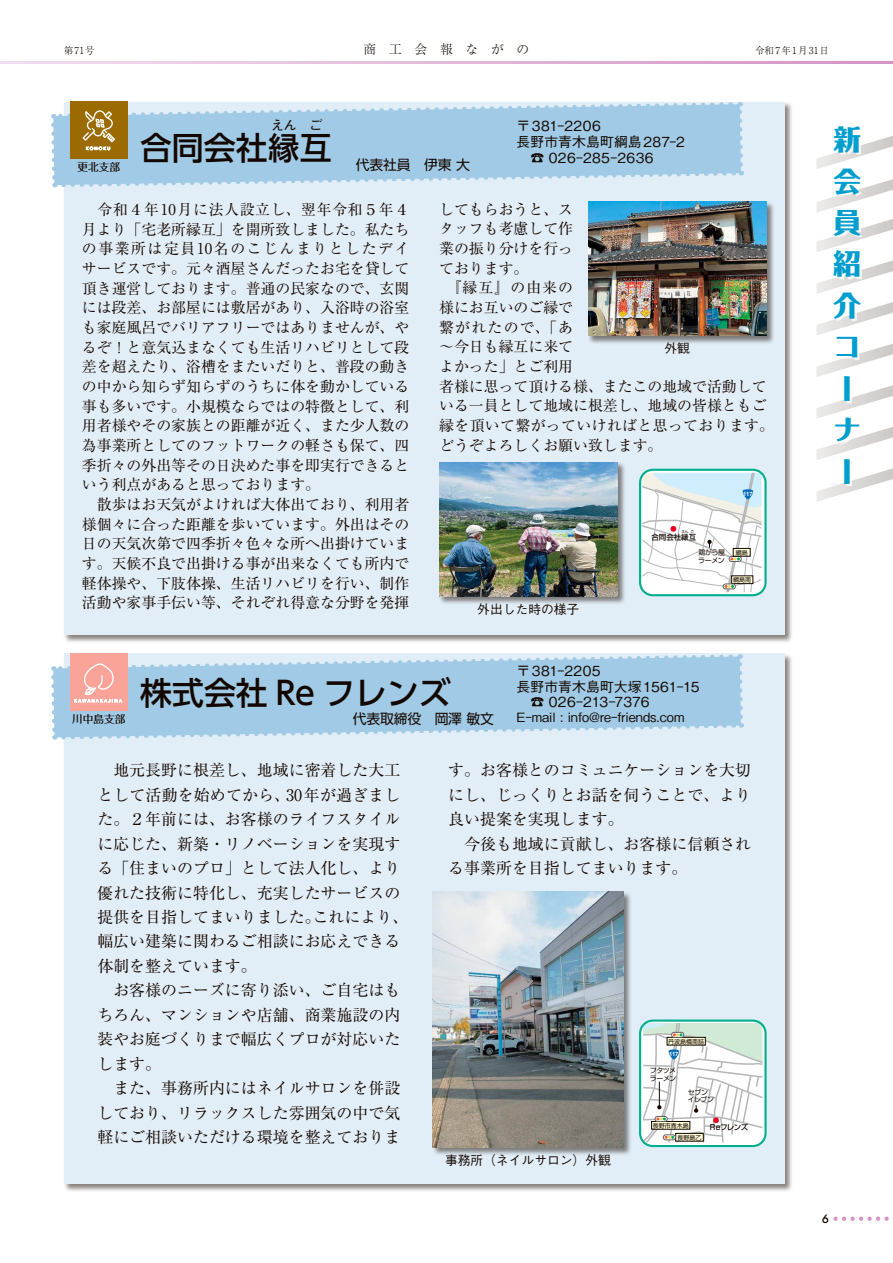
<style>
.page{position:relative;width:893px;height:1263px;background:#fff}
.page>*{position:absolute;margin:0;border:0;box-sizing:border-box;transform-origin:0 0}
.t1{font:500 31.95px "UD Shin Go Pr 6";color:#140700}
.t2{font:800 27.6px/41.4px "Folk Pro";color:#009ecf}
.t3{font:15.9px/24.5px "Ryumin Pr 5";color:#140700}
.t4{font:14.85px/19.6px "Ryumin Pr 5";color:#140700}
.t5{font:500 13.8px "Gothic BBB Pr 6";letter-spacing:.015em;color:#140700}
.t6{font:13.8px "UD Shin Go Pr 6";letter-spacing:-.015em;color:#140700}
.t7{font:500 12.75px "Gothic BBB Pr 6";color:#140700}
.t8{font:300 12.75px "Ryumin Pr 6";color:#140700}
.t9{font:500 12.75px "UD Shin Go Pr 6";color:#140700}
.t10{font:500 12.75px "Futura PT";color:#140700}
.t11{font:500 10.65px "Folk Pro";color:#140700}
.t12{font:300 9.6px "Ryumin Pr 5";letter-spacing:.125em;color:#140700}
.t13{font:300 9.6px "Ryumin Pr 6";color:#140700}
.t14{font:500 7.5px "Shin Go Pr 6";color:#140700}
.t15{font:6.9px/7.5px "Shin Go Pr 6";letter-spacing:-.06em;color:#140700}
.t16{font:6px/12px "Shin Go Pr 6";color:#140700}
.t17{font:700 5.85px "Arial";letter-spacing:-.025em;color:#fff}
.t18{font:3.75px "Shin Go Pr 6";color:#140700}
</style>
<div class="page">
<svg style="left:0;top:62px;width:893px;height:2px;background:#e2b9d9"></svg>
<svg style="left:833px;top:1216px;width:56px;height:5px"></svg>
<div style="left:63px;top:653px;width:731px;height:539px;background:#140700;opacity:.5"></div>
<div style="left:64px;top:653px;width:721px;height:531px;background:#e2eef7"></div>
<svg style="left:816px;top:179px;width:77px;height:33px"></svg>
<svg style="left:816px;top:260px;width:77px;height:34px"></svg>
<svg style="left:816px;top:344px;width:77px;height:33px"></svg>
<svg style="left:816px;top:427px;width:77px;height:33px"></svg>
<svg style="left:816px;top:136px;width:77px;height:33px"></svg>
<svg style="left:816px;top:219px;width:77px;height:33px"></svg>
<svg style="left:816px;top:302px;width:77px;height:33px"></svg>
<svg style="left:816px;top:385px;width:77px;height:33px"></svg>
<svg style="left:816px;top:468px;width:77px;height:33px"></svg>
<div style="left:835px;top:128px;width:28px;height:358px;background:#fff;opacity:.8"></div>
<div style="left:63px;top:101px;width:731px;height:542px;background:#140700;opacity:.5"></div>
<div style="left:64px;top:102px;width:721px;height:532px;background:#e2eef7"></div>
<svg style="left:51px;top:101px;width:694px;height:88px"></svg>
<svg style="left:51px;top:653px;width:693px;height:89px"></svg>
<div style="left:640px;top:1020px;width:125px;height:126px;background:#fff;border-radius:13px"></div>
<svg style="left:643px;top:1023px;width:119px;height:119px"></svg>
<div style="left:639px;top:1019px;width:128px;height:128px;border:2px solid #00af8d;border-radius:13px"></div>
<div style="left:588px;top:201px;width:187px;height:143px;background:#140700;opacity:.5"></div>
<img style="left:588px;top:202px;width:179px;height:134px">
<div style="left:439px;top:462px;width:187px;height:143px;background:#140700;opacity:.5"></div>
<img style="left:439px;top:462px;width:179px;height:134px">
<div style="left:432px;top:891px;width:201px;height:265px;background:#140700;opacity:.5"></div>
<img style="left:432px;top:892px;width:192px;height:255px">
<div style="left:640px;top:470px;width:125px;height:125px;background:#fff;border-radius:13px"></div>
<svg style="left:642px;top:473px;width:120px;height:119px"></svg>
<div style="left:639px;top:469px;width:128px;height:127px;border:2px solid #00af8d;border-radius:13px"></div>
<p class="t13" style="left:64px;top:43px;width:33px">第71号</p>
<p class="t8" style="left:364px;top:39px;width:167px">商　工　会　報　な　が　の</p>
<p class="t12" style="left:755px;top:43px;width:76px">令和7年1月31日</p>
<p class="t11" style="left:78px;top:158px;width:44px">更北支部</p>
<p class="t9" style="left:309px;top:115px;width:14px">ご</p>
<p class="t9" style="left:271px;top:115px;width:27px">えん</p>
<p class="t5" style="left:517px;top:114px;width:86px">〒381-2206</p>
<h1 class="t1" style="left:140px;top:122px;width:193px">合同会社縁互</h1>
<p class="t5" style="left:517px;top:130px;width:170px">長野市青木島町綱島287-2</p>
<p class="t5" style="left:517px;top:146px;width:138px">　☎ 026-285-2636</p>
<p class="t6" style="left:356px;top:154px;width:115px">代表社員　伊東大</p>
<p class="t4" style="left:82px;top:199px;width:329px">　令和４年10月に法人設立し、翌年令和５年４月より「宅老所縁互」を開所致しました。私たちの事業所は定員10名のこじんまりとしたデイサービスです。元々酒屋さんだったお宅を貸して頂き運営しております。普通の民家なので、玄関には段差、お部屋には敷居があり、入浴時の浴室も家庭風呂でバリアフリーではありませんが、やるぞ！と意気込まなくても生活リハビリとして段差を超えたり、浴槽をまたいだりと、普段の動きの中から知らず知らずのうちに体を動かしている事も多いです。小規模ならではの特徴として、利用者様やその家族との距離が近く、また少人数の為事業所としてのフットワークの軽さも保て、四季折々の外出等その日決めた事を即実行できるという利点があると思っております。<br>　散歩はお天気がよければ大体出ており、利用者様個々に合った距離を歩いています。外出はその日の天気次第で四季折々色々な所へ出掛けています。天候不良で出掛ける事が出来なくても所内で軽体操や、下肢体操、生活リハビリを行い、制作活動や家事手伝い等、それぞれ得意な分野を発揮</p>
<p class="t4" style="left:439px;top:198px;width:336px">してもらおうと、ス<br>タッフも考慮して作<br>業の振り分けを行っ<br>ております。<br>　『縁互』の由来の<br>様にお互いのご縁で<br>繋がれたので、「あ<br>～今日も縁互に来て<br>よかった」とご利用<br>者様に思って頂ける様、またこの地域で活動している一員として地域に根差し、地域の皆様ともご縁を頂いて繋がっていければと思っております。どうぞよろしくお願い致します。</p>
<p class="t7" style="left:665px;top:338px;width:27px">外観</p>
<p class="t17" style="left:743px;top:490px;width:11px">117</p>
<p class="t18" style="left:681px;top:528px;width:14px">えんご</p>
<p class="t14" style="left:651px;top:531px;width:46px">合同会社縁互</p>
<p class="t15" style="left:698px;top:548px;width:28px">鶏がら屋ラーメン</p>
<p class="t16" style="left:736px;top:546px;width:13px">綱島</p>
<p class="t16" style="left:733px;top:573px;width:19px">綱島南</p>
<p class="t7" style="left:477px;top:599px;width:104px">外出した時の様子</p>
<p class="t11" style="left:72px;top:710px;width:55px">川中島支部</p>
<h1 class="t1" style="left:140px;top:667px;width:312px">株式会社 Re フレンズ</h1>
<p class="t6" style="left:353px;top:708px;width:142px">代表取締役　岡澤敏文</p>
<p class="t5" style="left:517px;top:659px;width:85px">〒381-2205</p>
<p class="t5" style="left:517px;top:675px;width:184px">長野市青木島町大塚1561-15</p>
<p class="t5" style="left:530px;top:691px;width:121px">☎ 026-213-7376</p>
<p class="t7" style="left:517px;top:707px;width:169px">E-mail : info@re-friends.com</p>
<p class="t3" style="left:97px;top:757px;width:304px;text-align:right">　地元長野に根差し、地域に密着した大工<br>30年が過ぎまし</p>
<p class="t3" style="left:97px;top:781px;width:194px">として活動を始めてから、</p>
<p class="t3" style="left:97px;top:806px;width:304px">た。２年前には、お客様のライフスタイル</p>
<p class="t3" style="left:97px;top:830px;width:304px">に応じた、新築・リノベーションを実現す</p>
<p class="t3" style="left:97px;top:855px;width:304px">る「住まいのプロ」として法人化し、より</p>
<p class="t3" style="left:97px;top:879px;width:304px">優れた技術に特化し、充実したサービスの</p>
<p class="t3" style="left:313px;top:904px;width:97px">これにより、</p>
<p class="t3" style="left:97px;top:904px;width:304px">提供を目指してまいりました。<br>幅広い建築に関わるご相談にお応えできる体制を整えています。<br>　お客様のニーズに寄り添い、ご自宅はもちろん、マンションや店舗、商業施設の内装やお庭づくりまで幅広くプロが対応いたします。<br>　また、事務所内にはネイルサロンを併設しており、リラックスした雰囲気の中で気軽にご相談いただける環境を整えておりま</p>
<p class="t3" style="left:448px;top:757px;width:304px">す。お客様とのコミュニケーションを大切にし、じっくりとお話を伺うことで、より良い提案を実現します。<br>　今後も地域に貢献し、お客様に信頼される事業所を目指してまいります。</p>
<p class="t16" style="left:668px;top:1035px;width:37px">丹波島橋南詰</p>
<p class="t17" style="left:669px;top:1050px;width:11px">117</p>
<p class="t15" style="left:650px;top:1066px;width:28px">フタツメラーメン</p>
<p class="t15" style="left:688px;top:1088px;width:28px">セブンイレブン</p>
<p class="t7" style="left:445px;top:1150px;width:167px">事務所（ネイルサロン）外観</p>
<p class="t16" style="left:677px;top:1119px;width:25px;text-indent:-25px">長野市青木島<br>長野島乙</p>
<p class="t14" style="left:710px;top:1121px;width:40px">Reフレンズ</p>
<h2 class="t2" style="left:833px;top:115px;width:29px">新会員紹介コーナー</h2>
<p class="t10" style="left:822px;top:1211px;width:9px">6</p>
</div>
